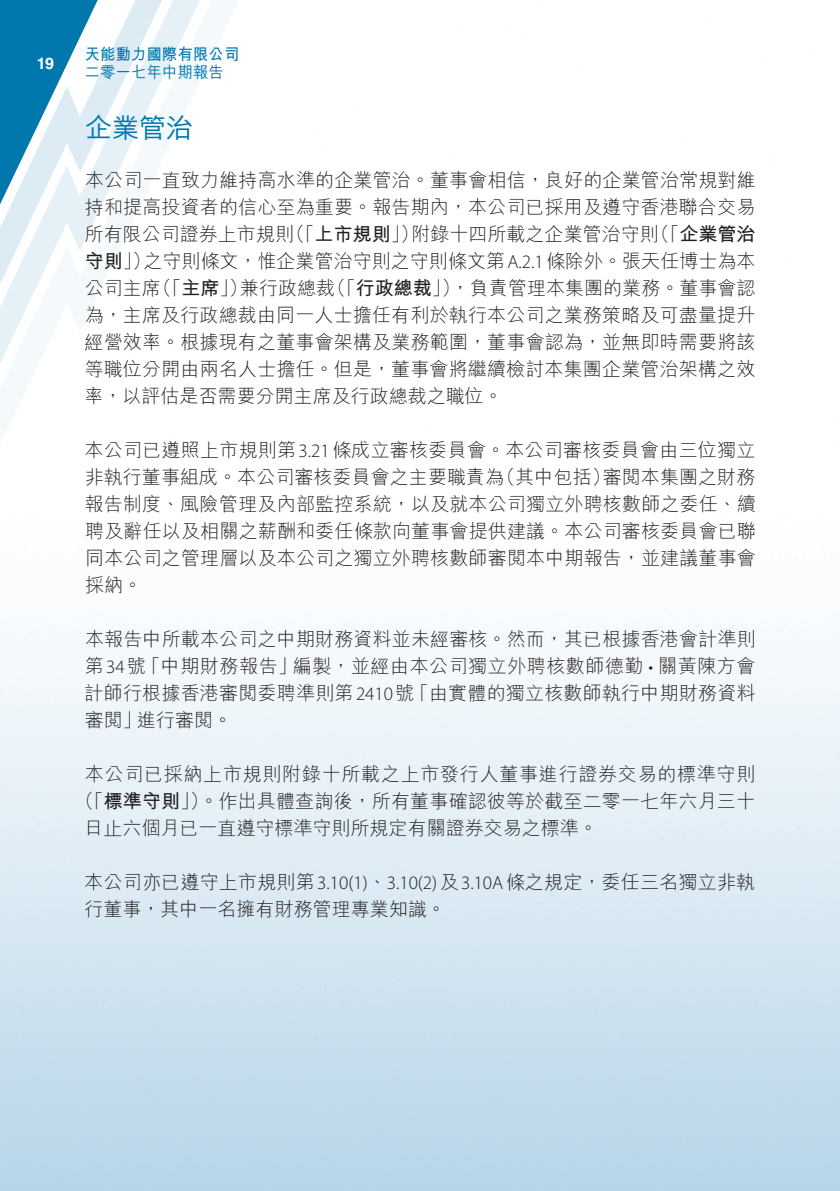
<style>
.page{position:relative;width:840px;height:1191px;background:#fff}
.page>*{position:absolute;margin:0;border:0;box-sizing:border-box;transform-origin:0 0}
.t1{font:500 27px "M Hei HK";color:#0078ae}
.t2{font:300 19px/27px "M Hei HK";letter-spacing:.01em;color:#231f20}
.t3{font:300 19px "M Hei HK";letter-spacing:.04em;color:#231f20}
.t4{font:700 19px "M Hei HK";color:#231f20}
.t5{font:700 16px "M Hei HK";letter-spacing:.015em;color:#0078ae;scale:.95 1}
.t6{font:500 16px "M Hei HK";letter-spacing:.015em;color:#0078ae;scale:.95 1}
.t7{font:700 16px "Helvetica LT Std";color:#fff}
.s1{font-weight:700}
.s2{font-family:"Myriad Pro"}
.s3{font-weight:300}
</style>
<div class="page">
<svg style="left:0;top:0;width:239px;height:444px"></svg>
<svg style="left:0;top:0;width:200px;height:364px"></svg>
<svg style="left:0;top:0;width:111px;height:342px"></svg>
<p class="t7" style="left:37px;top:54px;width:19px">19</p>
<p class="t5" style="left:85px;top:43px;width:164px">天能動力國際有限公司</p>
<p class="t6" style="left:85px;top:61px;width:148px">二零一七年中期報告</p>
<h1 class="t1" style="left:85px;top:108px;width:109px">企業管治</h1>
<p class="t2" style="left:85px;top:166px;width:672px;text-align:right">本公司一直致力維持高水準的企業管治。董事會相信，良好的企業管治常規對維持和提高投資者的信心至為重要。報告期內，本公司已採用及遵守香港聯合交易（「<span class="s1">企業管治</span></p>
<p class="t2" style="left:286px;top:220px;width:135px">（「<span class="s1">上市規則</span>」）</p>
<p class="t2" style="left:411px;top:220px;width:249px">附錄十四所載之企業管治守則</p>
<p class="t2" style="left:143px;top:220px;width:613px;text-indent:-59px">所有限公司證券上市規則<br>之守則條文，惟企業管治守則之守則條文第<span class="s2">A.2.1</span>條除外。張天任博士為本</p>
<p class="t4" style="left:85px;top:247px;width:68px">守則<span class="s3">」）</span></p>
<p class="t2" style="left:153px;top:274px;width:97px">（「<span class="s1">主席</span>」）</p>
<p class="t2" style="left:327px;top:274px;width:135px">（「<span class="s1">行政總裁</span>」）</p>
<p class="t2" style="left:450px;top:274px;width:306px">，負責管理本集團的業務。董事會認</p>
<p class="t2" style="left:240px;top:274px;width:97px">兼行政總裁</p>
<p class="t2" style="left:84px;top:274px;width:672px">公司主席<br>為，主席及行政總裁由同一人士擔任有利於執行本公司之業務策略及可盡量提升經營效率。根據現有之董事會架構及業務範圍，董事會認為，並無即時需要將該等職位分開由兩名人士擔任。但是，董事會將繼續檢討本集團企業管治架構之效率，以評估是否需要分開主席及行政總裁之職位。</p>
<p class="t2" style="left:84px;top:436px;width:672px;text-align:right">本公司已遵照上市規則第<span class="s2">3.21</span>條成立審核委員會。本公司審核委員會由三位獨立審閱本集團之財務</p>
<p class="t2" style="left:496px;top:463px;width:116px">（其中包括）</p>
<p class="t2" style="left:84px;top:463px;width:672px">非執行董事組成。本公司審核委員會之主要職責為<br>報告制度、風險管理及內部監控系統，以及就本公司獨立外聘核數師之委任、續聘及辭任以及相關之薪酬和委任條款向董事會提供建議。本公司審核委員會已聯同本公司之管理層以及本公司之獨立外聘核數師審閱本中期報告，並建議董事會採納。</p>
<p class="t2" style="left:85px;top:625px;width:671px;text-align:right">本報告中所載本公司之中期財務資料並未經審核。然而，其已根據香港會計準則編製，並經由本公司獨立外聘核數師德勤 <span class="s2">•</span> 關黃陳方會</p>
<p class="t2" style="left:85px;top:652px;width:63px">第<span class="s2">34</span>號</p>
<p class="t2" style="left:141px;top:652px;width:157px">「中期財務報告」</p>
<p class="t2" style="left:137px;top:679px;width:279px;text-indent:-52px">計師行根據香港審閱委聘準則第<span class="s2">2410</span>號進行審閱。</p>
<p class="t2" style="left:409px;top:679px;width:347px">「由實體的獨立核數師執行中期財務資料</p>
<p class="t2" style="left:85px;top:706px;width:58px">審閱」</p>
<p class="t3" style="left:85px;top:764px;width:671px">本公司已採納上市規則附錄十所載之上市發行人董事進行證券交易的標準守則</p>
<p class="t2" style="left:75px;top:787px;width:681px">（「<span class="s1">標準守則</span>」）。作出具體查詢後，所有董事確認彼等於截至二零一七年六月三十</p>
<p class="t2" style="left:84px;top:814px;width:514px">日止六個月已一直遵守標準守則所規定有關證券交易之標準。</p>
<p class="t2" style="left:84px;top:868px;width:672px">本公司亦已遵守上市規則第<span class="s2">3.10 1( )</span>、<span class="s2">3.10</span> 及<span class="s2">)2( 3.10A</span>條之規定，委任三名獨立非執行董事，其中一名擁有財務管理專業知識。</p>
</div>
